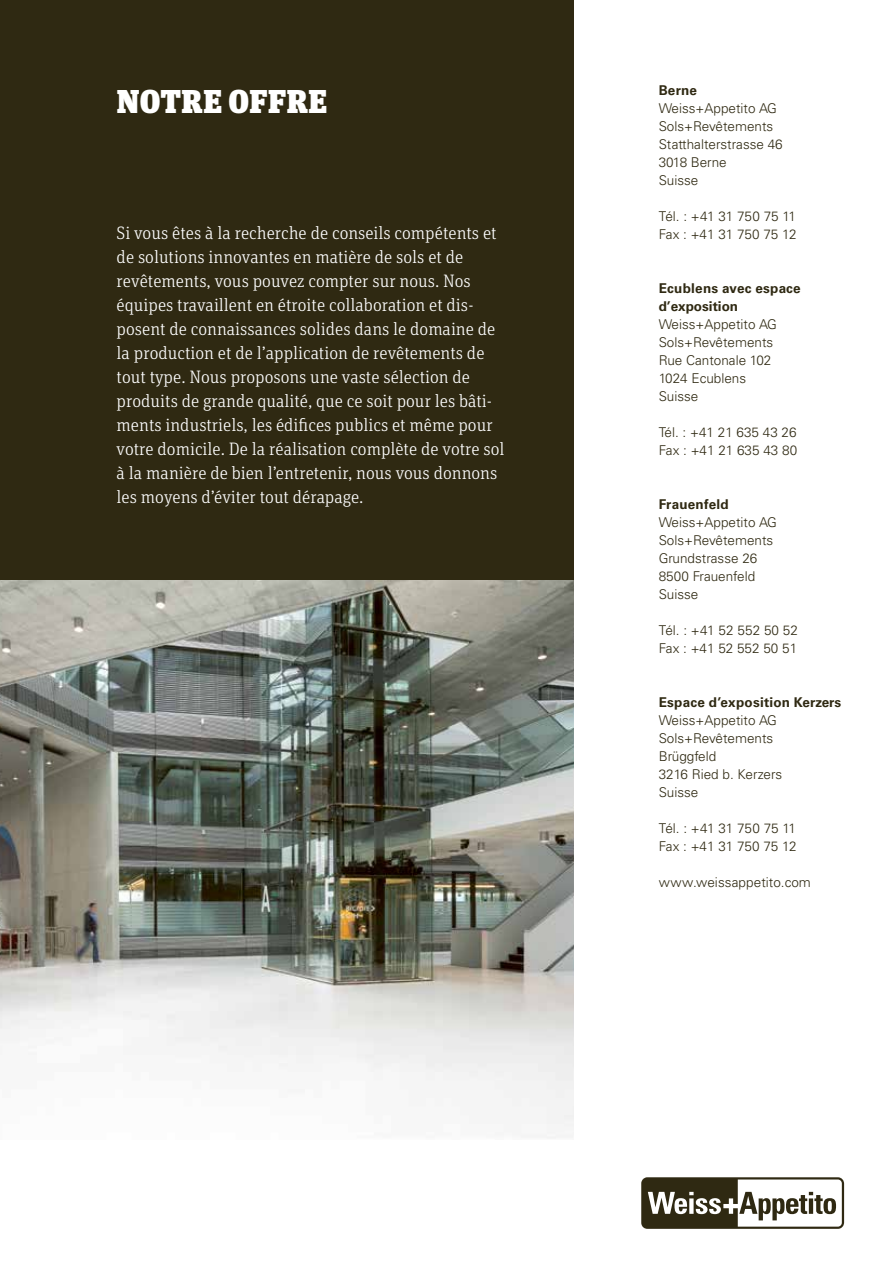
<style>
.page{position:relative;width:893px;height:1263px;background:#fff}
.page>*{position:absolute;margin:0;border:0;box-sizing:border-box;transform-origin:0 0}
.t1{font:900 33px "Unit Slab OT";letter-spacing:.01em;color:#fff}
.t2{font:300 18px/24px "Unit Slab OT";color:#fff}
.t3{font:300 13.5px/18px "Univers LT Std";color:#2f2912}
.t4{font:700 13.5px/18px "Univers LT Std";letter-spacing:.015em;color:#2f2912}
</style>
<div class="page">
<svg style="left:641px;top:1177px;width:203px;height:52px"></svg>
<div style="left:0;top:0;width:573px;height:581px;background:#2f2912"></div>
<img style="left:0;top:581px;width:573px;height:557px">
<h1 class="t1" style="left:117px;top:80px;width:212px">NOTRE OFFRE</h1>
<p class="t4" style="left:659px;top:81px;width:40px">Berne</p>
<p class="t3" style="left:659px;top:99px;width:126px">Weiss+Appetito AG<br>Sols+Revêtements<br>Statthalterstrasse 46<br>3018 Berne<br>Suisse</p>
<p class="t3" style="left:659px;top:207px;width:139px">Tél. : +41 31 750 75 11<br>Fax : +41 31 750 75 12</p>
<p class="t2" style="left:117px;top:220px;width:389px">Si vous êtes à la recherche de conseils compétents et de solutions innovantes en matière de sols et de revêtements, vous pouvez compter sur nous. Nos équipes travaillent en étroite collaboration et dis&shy;posent de connaissances solides dans le domaine de la production et de l’application de revêtements de tout type. Nous proposons une vaste sélection de produits de grande qualité, que ce soit pour les bâti&shy;ments industriels, les édifices publics et même pour votre domicile. De la réalisation complète de votre sol à la manière de bien l’entretenir, nous vous donnons les moyens d’éviter tout dérapage.</p>
<p class="t4" style="left:659px;top:279px;width:143px">Ecublens avec espace d’exposition</p>
<p class="t3" style="left:659px;top:315px;width:120px">Weiss+Appetito AG<br>Sols+Revêtements<br>Rue Cantonale 102<br>1024 Ecublens<br>Suisse</p>
<p class="t3" style="left:659px;top:423px;width:140px">Tél. : +41 21 635 43 26<br>Fax : +41 21 635 43 80</p>
<p class="t4" style="left:659px;top:495px;width:72px">Frauenfeld</p>
<p class="t3" style="left:659px;top:513px;width:120px">Weiss+Appetito AG<br>Sols+Revêtements<br>Grundstrasse 26<br>8500 Frauenfeld<br>Suisse</p>
<p class="t3" style="left:659px;top:621px;width:141px">Tél. : +41 52 552 50 52<br>Fax : +41 52 552 50 51</p>
<p class="t4" style="left:659px;top:693px;width:184px">Espace d’exposition Kerzers</p>
<p class="t3" style="left:659px;top:711px;width:125px">Weiss+Appetito AG<br>Sols+Revêtements<br>Brüggfeld<br>3216 Ried b. Kerzers<br>Suisse</p>
<p class="t3" style="left:659px;top:819px;width:139px">Tél. : +41 31 750 75 11<br>Fax : +41 31 750 75 12</p>
<p class="t3" style="left:659px;top:873px;width:154px">www.weissappetito.com</p>
</div>
